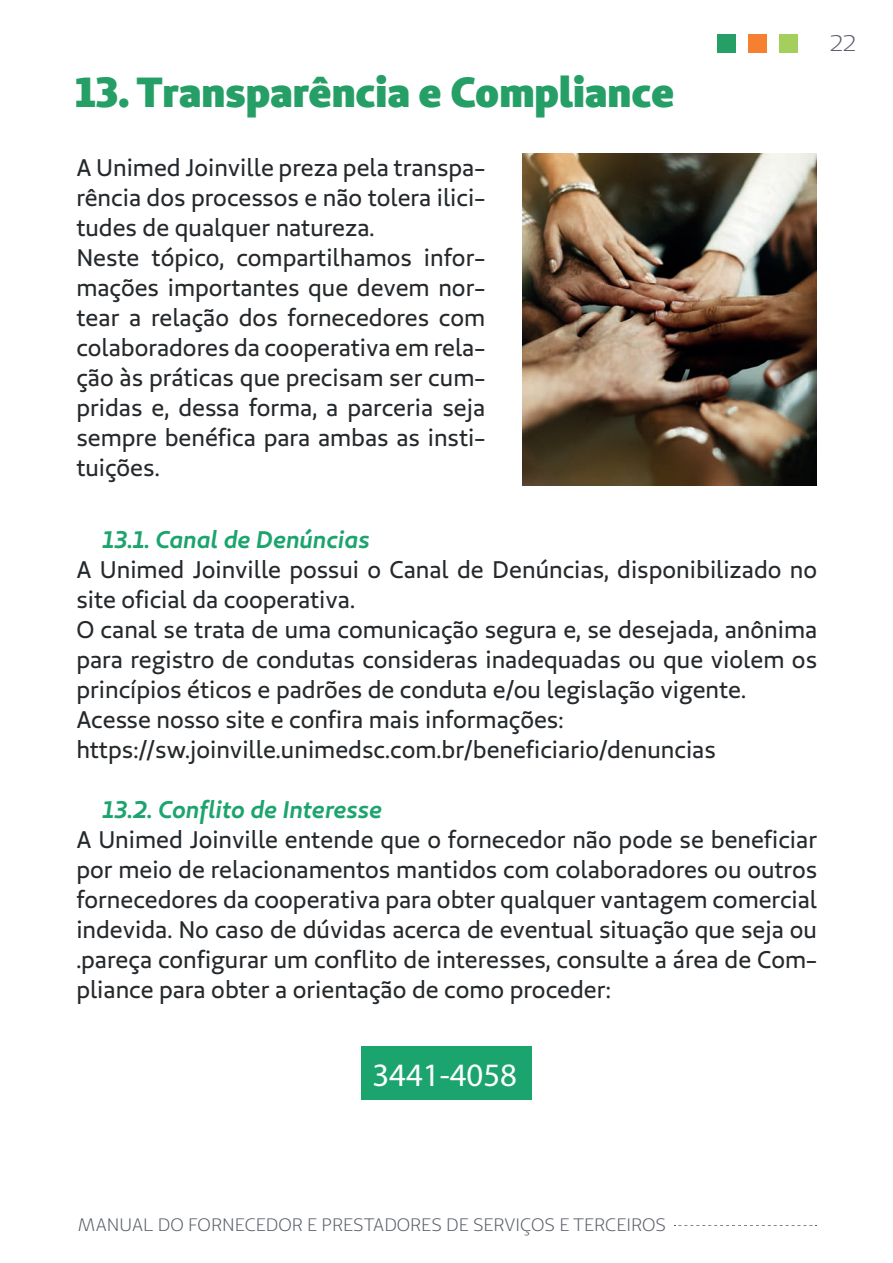
<style>
.page{position:relative;width:893px;height:1263px;background:#fff}
.page>*{position:absolute;margin:0;border:0;box-sizing:border-box;transform-origin:0 0}
.t1{font:900 42px "Unimed Sans";color:#269f67}
.t2{font:32.7px "Myriad Pro";color:#fff}
.t3{font:24px/30px "Unimed Sans 2020 Regular";color:#25292c}
.t4{font:italic 700 24px "Unimed Sans 2020 Semi";color:#1ca46e}
.t5{font:22.5px "Unimed Sans";color:#595d69}
.t6{font:18px "Unimed Sans";color:#595d69}
</style>
<div class="page">
<img style="left:522px;top:154px;width:295px;height:331px">
<svg style="left:674px;top:1225px;width:143px;height:1px"></svg>
<div style="left:718px;top:34px;width:18px;height:18px;background:#269f67"></div>
<div style="left:749px;top:34px;width:18px;height:18px;background:#f48030"></div>
<div style="left:779px;top:34px;width:19px;height:18px;background:#a4cf5d"></div>
<div style="left:361px;top:1047px;width:171px;height:53px;background:#1ca46e"></div>
<h1 class="t1" style="left:76px;top:64px;width:600px">13. Transparência e Compliance</h1>
<p class="t3" style="left:76px;top:152px;width:410px">A Unimed Joinville preza pela transpa&shy;rência dos processos e não tolera ilici&shy;tudes de qualquer natureza.<br>Neste tópico, compartilhamos infor&shy;mações importantes que devem nor&shy;tear a relação dos fornecedores com colaboradores da cooperativa em rela&shy;ção às práticas que precisam ser cum&shy;pridas e, dessa forma, a parceria seja sempre benéfica para ambas as insti&shy;tuições.</p>
<p class="t5" style="left:830px;top:29px;width:28px">22</p>
<p class="t4" style="left:103px;top:523px;width:268px">13.1. Canal de Denúncias</p>
<p class="t3" style="left:76px;top:554px;width:742px">A Unimed Joinville possui o Canal de Denúncias, disponibilizado no site oficial da cooperativa.<br>O canal se trata de uma comunicação segura e, se desejada, anônima para registro de condutas consideras inadequadas ou que violem os princípios éticos e padrões de conduta e/ou legislação vigente.<br>Acesse nosso site e confira mais informações: https://sw.joinville.unimedsc.com.br/beneficiario/denuncias</p>
<p class="t4" style="left:103px;top:793px;width:281px">13.2. Conflito de Interesse</p>
<p class="t3" style="left:76px;top:824px;width:742px;text-align:justify">A Unimed Joinville entende que o fornecedor não pode se beneficiar por meio de relacionamentos mantidos com colaboradores ou outros fornecedores da cooperativa para obter qualquer vantagem comercial indevida. No caso de dúvidas acerca de eventual situação que seja ou .pareça configurar um conflito de interesses, consulte a área de Com&shy;pliance para obter a orientação de como proceder:</p>
<h2 class="t2" style="left:372px;top:1055px;width:146px">3441-4058</h2>
<p class="t6" style="left:78px;top:1214px;width:590px">MANUAL DO FORNECEDOR E PRESTADORES DE SERVIÇOS E TERCEIROS</p>
</div>
